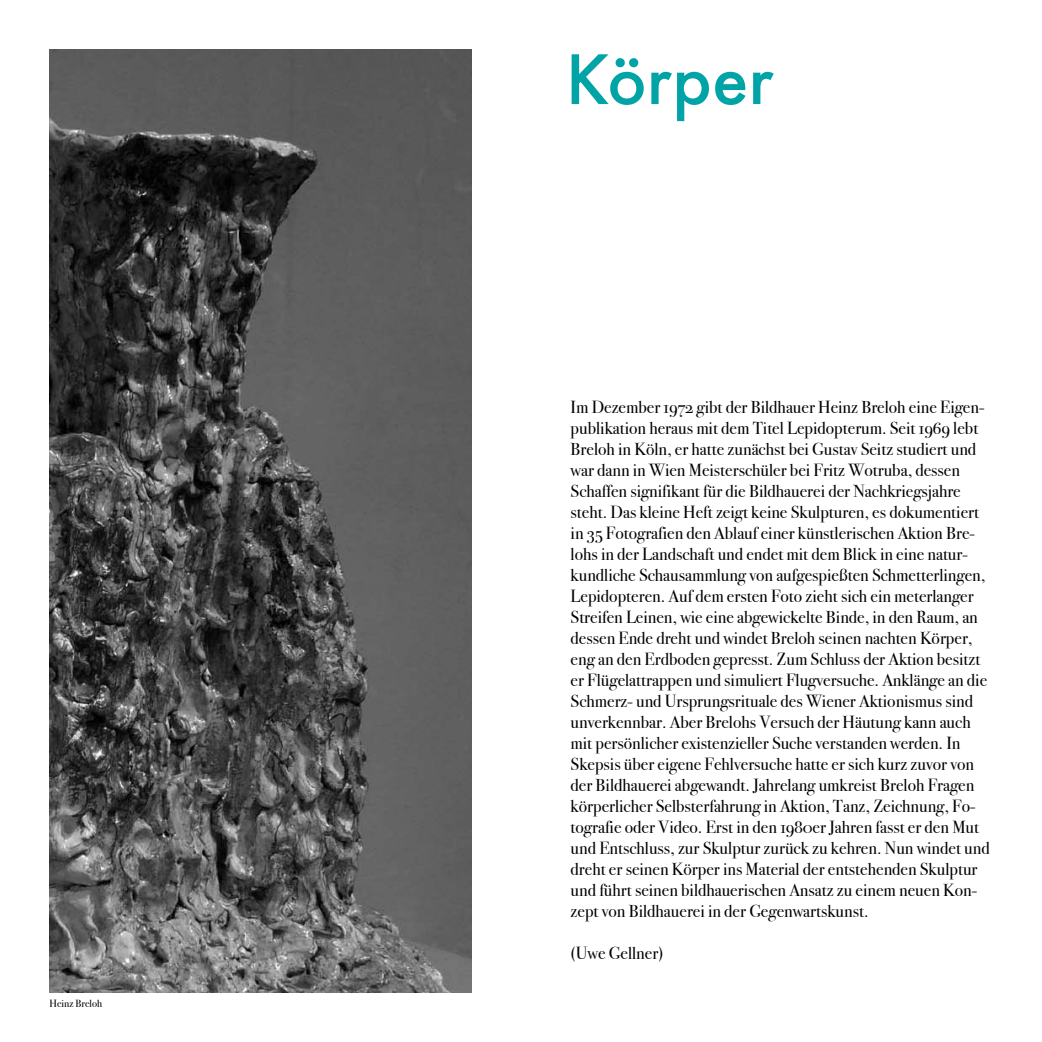
<style>
.page{position:relative;width:1042px;height:1042px;background:#fff}
.page>*{position:absolute;margin:0;border:0;box-sizing:border-box;transform-origin:0 0}
.t1{font:500 65.98px "Futura";color:#00a4a7}
.t2{font:17.5px/21px "Bodoni Svty Two OSITCTT Book";color:#000}
.t3{font:10.5px "Bodoni Svty Two OSITCTT Book";color:#000}
</style>
<div class="page">
<img style="left:50px;top:50px;width:421px;height:942px">
<p class="t3" style="left:50px;top:997px;width:54px">Heinz Breloh</p>
<h1 class="t1" style="left:566px;top:34px;width:209px">Körper</h1>
<p class="t2" style="left:570px;top:397px;width:421px">Im Dezember 1972 gibt der Bildhauer Heinz Breloh eine Eigen&shy;publikation heraus mit dem Titel Lepidopterum. Seit 1969 lebt Breloh in Köln, er hatte zunächst bei Gustav Seitz studiert und war dann in Wien Meisterschüler bei Fritz Wotruba, dessen Schaffen signifikant für die Bildhauerei der Nachkriegsjahre steht. Das kleine Heft zeigt keine Skulpturen, es dokumentiert in 35 Fotografien den Ablauf einer künstlerischen Aktion Bre&shy;lohs in der Landschaft und endet mit dem Blick in eine natur&shy;kundliche Schausammlung von aufgespießten Schmetterlingen, Lepidopteren. Auf dem ersten Foto zieht sich ein meterlanger Streifen Leinen, wie eine abgewickelte Binde, in den Raum, an dessen Ende dreht und windet Breloh seinen nachten Körper, eng an den Erdboden gepresst. Zum Schluss der Aktion besitzt er Flügelattrappen und simuliert Flugversuche. Anklänge an die Schmerz- und Ursprungsrituale des Wiener Aktionismus sind unverkennbar. Aber Brelohs Versuch der Häutung kann auch mit persönlicher existenzieller Suche verstanden werden. In Skepsis über eigene Fehlversuche hatte er sich kurz zuvor von der Bildhauerei abgewandt. Jahrelang umkreist Breloh Fragen körperlicher Selbsterfahrung in Aktion, Tanz, Zeichnung, Fo&shy;tografie oder Video. Erst in den 1980er Jahren fasst er den Mut und Entschluss, zur Skulptur zurück zu kehren. Nun windet und dreht er seinen Körper ins Material der entstehenden Skulptur und führt seinen bildhauerischen Ansatz zu einem neuen Kon&shy;zept von Bildhauerei in der Gegenwartskunst.</p>
<p class="t2" style="left:570px;top:943px;width:94px">(Uwe Gellner)</p>
</div>
